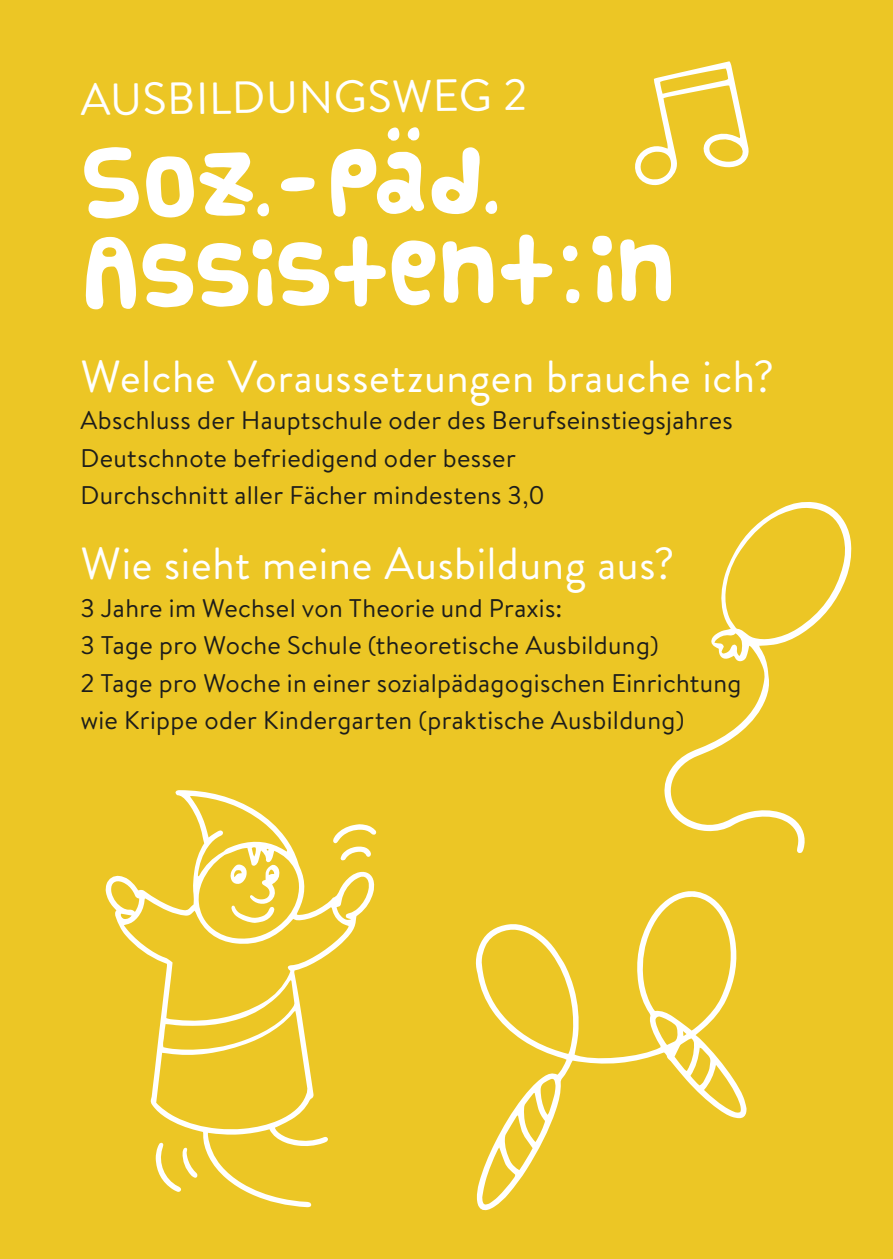
<style>
.page{position:relative;width:893px;height:1259px;background:#ecc625}
.page>*{position:absolute;margin:0;border:0;box-sizing:border-box;transform-origin:0 0}
.t1{font:72px/90.6px "Funnier";color:#fff}
.t2{font:45px "Brandon Grotesque";letter-spacing:.015em;color:#fff}
.t3{font:25.5px/37.5px "Brandon Text";letter-spacing:.015em;color:#1d1d1b}
</style>
<div class="page">
<svg style="left:475px;top:891px;width:272px;height:320px"></svg>
<svg style="left:635px;top:61px;width:114px;height:125px"></svg>
<svg style="left:105px;top:790px;width:269px;height:417px"></svg>
<svg style="left:333px;top:824px;width:43px;height:36px"></svg>
<svg style="left:156px;top:1142px;width:41px;height:50px"></svg>
<svg style="left:230px;top:864px;width:50px;height:59px"></svg>
<svg style="left:664px;top:501px;width:188px;height:352px"></svg>
<h2 class="t2" style="left:80px;top:70px;width:448px;rotate:-1deg">AUSBILDUNGSWEG 2</h2>
<h1 class="t1" style="left:80px;top:139px;width:595px;rotate:-1deg">Soz.-pad.<br>Assistent:in</h1>
<h2 class="t2" style="left:80px;top:345px;width:695px">Welche Voraussetzungen brauche ich?</h2>
<p class="t3" style="left:80px;top:401px;width:654px">Abschluss der Hauptschule oder des Berufseinstiegsjahres<br>Deutschnote befriedigend oder besser<br>Durchschnitt aller Fächer mindestens 3,0</p>
<h2 class="t2" style="left:80px;top:533px;width:596px">Wie sieht meine Ausbildung aus?</h2>
<p class="t3" style="left:80px;top:588px;width:663px">3 Jahre im Wechsel von Theorie und Praxis:<br>3 Tage pro Woche Schule (theoretische Ausbildung)<br>2 Tage pro Woche in einer sozialpädagogischen Einrichtung wie Krippe oder Kindergarten (praktische Ausbildung)</p>
</div>
